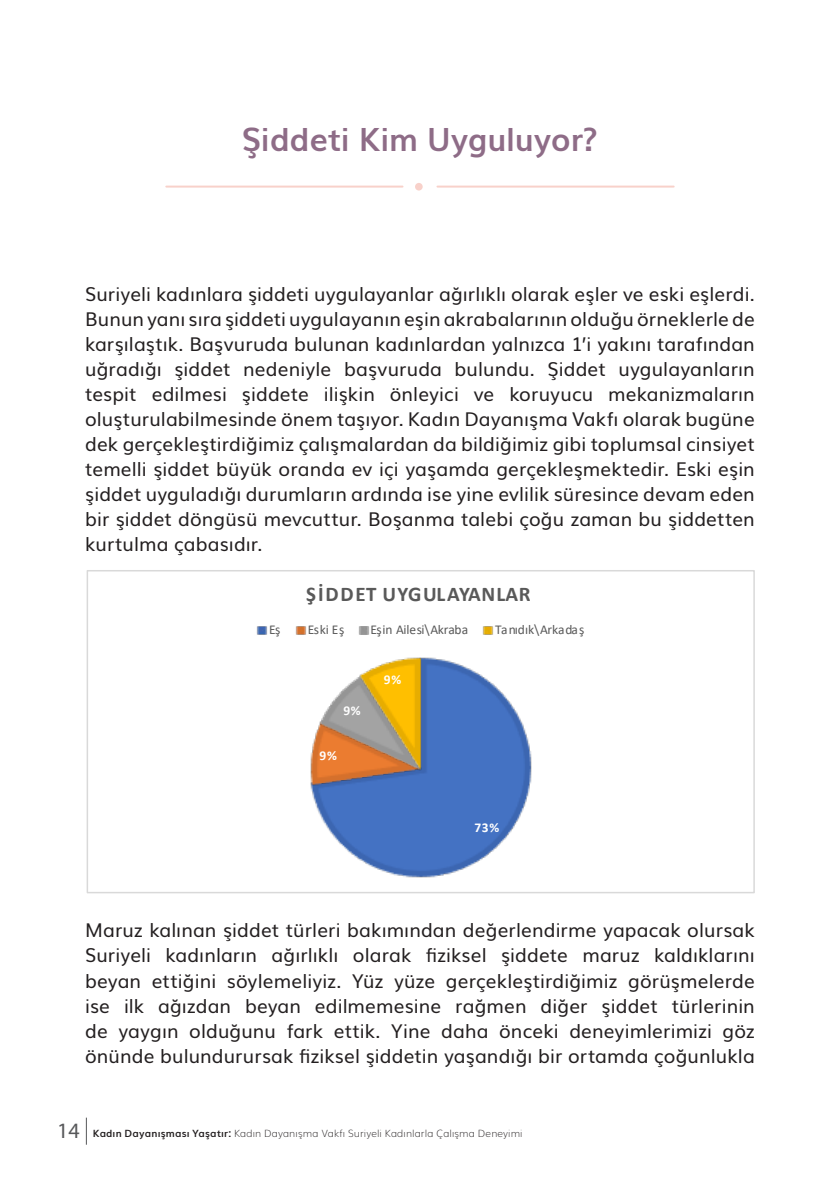
<style>
.page{position:relative;width:840px;height:1191px;background:#fff}
.page>*{position:absolute;margin:0;border:0;box-sizing:border-box;transform-origin:0 0}
.baslık{font:700 32px "Muli";letter-spacing:.005em;color:#8e6c87}
.t1{font:700 21px "Calibri";letter-spacing:.045em;color:#595959}
.standart{font:19px/25px "Muli";letter-spacing:.005em;color:#231f20;text-align:justify}
.t2{font:13.4px "Calibri";letter-spacing:-.01em;color:#595959}
.t3{font:700 13.4px "Calibri";color:#fff}
.t4{font:200 10px "Muli";letter-spacing:.01em;color:#231f20}
.s1{font-family:"Myriad Pro";font-weight:400;font-size:22px;color:#57585a}
.s2{font-weight:700}
</style>
<div class="page">
<svg style="left:86px;top:1117px;width:1px;height:27px"></svg>
<img style="left:310px;top:657px;width:222px;height:221px">
<img style="left:310px;top:719px;width:113px;height:68px">
<img style="left:317px;top:673px;width:40px;height:99px">
<img style="left:357px;top:657px;width:66px;height:115px">
<img style="left:256px;top:626px;width:12px;height:9px">
<img style="left:295px;top:626px;width:12px;height:9px">
<img style="left:358px;top:626px;width:12px;height:9px">
<img style="left:482px;top:626px;width:12px;height:9px">
<hr style="left:166px;top:186px;width:236px;height:2px;background:#f8d1ca">
<hr style="left:437px;top:186px;width:236px;height:2px;background:#f8d1ca">
<div style="left:415px;top:183px;width:7px;height:7px;background:#f8d1ca;border-radius:50%"></div>
<p class="baslık" style="left:241px;top:114px;width:358px">Şiddeti Kim Uyguluyor?</p>
<p class="standart" style="left:85px;top:280px;width:670px">Suriyeli kadınlara şiddeti uygulayanlar ağırlıklı olarak eşler ve eski eşlerdi.<br>Bunun yanı sıra şiddeti uygulayanın eşin akrabalarının olduğu örneklerle de karşılaştık. Başvuruda bulunan kadınlardan yalnızca 1’i yakını tarafından uğradığı şiddet nedeniyle başvuruda bulundu. Şiddet uygulayanların tespit edilmesi şiddete ilişkin önleyici ve koruyucu mekanizmaların oluşturulabilmesinde önem taşıyor. Kadın Dayanışma Vakfı olarak bugüne dek gerçekleştirdiğimiz çalışmalardan da bildiğimiz gibi toplumsal cinsiyet temelli şiddet büyük oranda ev içi yaşamda gerçekleşmektedir. Eski eşin şiddet uyguladığı durumların ardında ise yine evlilik süresince devam eden bir şiddet döngüsü mevcuttur. Boşanma talebi çoğu zaman bu şiddetten kurtulma çabasıdır.</p>
<p class="t1" style="left:306px;top:579px;width:226px">ŞİDDET UYGULAYANLAR</p>
<p class="t2" style="left:269px;top:620px;width:13px">Eş</p>
<p class="t2" style="left:308px;top:620px;width:38px">Eski Eş</p>
<p class="t2" style="left:370px;top:620px;width:99px">Eşin Ailesi\Akraba</p>
<p class="t2" style="left:495px;top:620px;width:91px">Tanıdık\Arkadaş</p>
<p class="t3" style="left:343px;top:701px;width:19px">9%</p>
<p class="t3" style="left:319px;top:746px;width:19px">9%</p>
<p class="t3" style="left:384px;top:670px;width:19px">9%</p>
<p class="t3" style="left:474px;top:818px;width:26px">73%</p>
<p class="standart" style="left:85px;top:916px;width:670px">Maruz kalınan şiddet türleri bakımından değerlendirme yapacak olursak Suriyeli kadınların ağırlıklı olarak fiziksel şiddete maruz kaldıklarını beyan ettiğini söylemeliyiz. Yüz yüze gerçekleştirdiğimiz görüşmelerde ise ilk ağızdan beyan edilmemesine rağmen diğer şiddet türlerinin de yaygın olduğunu fark ettik. Yine daha önceki deneyimlerimizi göz önünde bulundurursak fiziksel şiddetin yaşandığı bir ortamda çoğunlukla</p>
<p class="t4" style="left:57px;top:1125px;width:467px"><span class="s1">14</span> <span class="s2">Kadın Dayanışması Yaşatır:</span> Kadın Dayanışma Vakfı Suriyeli Kadınlarla Çalışma Deneyimi</p>
</div>
